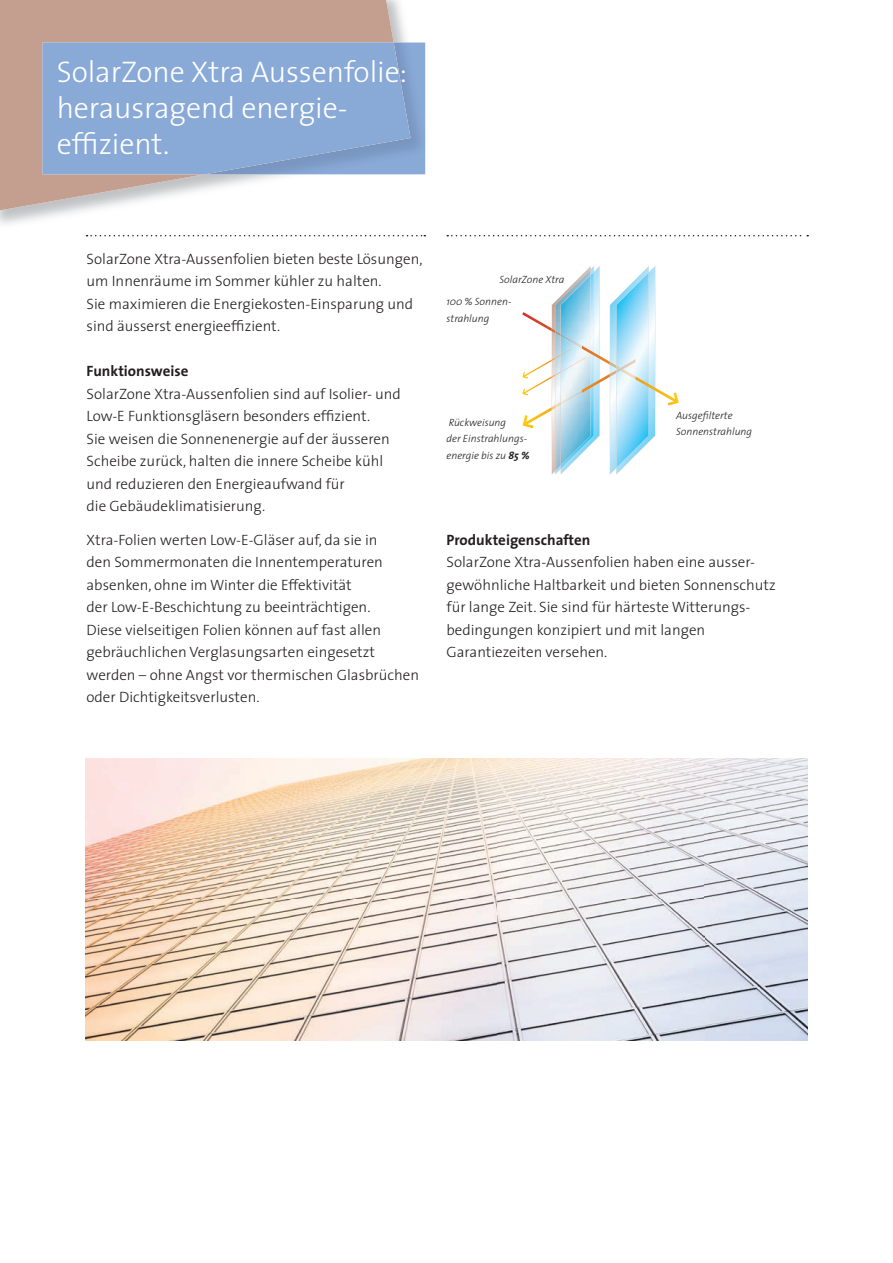
<style>
.page{position:relative;width:893px;height:1263px;background:#fff}
.page>*{position:absolute;margin:0;border:0;box-sizing:border-box;transform-origin:0 0}
.t1{font:300 30px/36px "The Sans";letter-spacing:-.005em;color:#fff}
.t2{font:300 15px/22.5px "The Sans";color:#231f20}
.t3{font:700 15px "The Sans";color:#231f20}
.t4{font:italic 300 10.5px/16.5px "The Sans";color:#231f20}
.s1{font-weight:700}
</style>
<div class="page">
<svg style="left:0;top:0;width:394px;height:210px;fill:#c49e8f"></svg>
<div style="left:43px;top:43px;width:367px;height:131px;background:#89a9d7"></div>
<svg style="left:87px;top:235px;width:338px;height:1px"></svg>
<svg style="left:447px;top:235px;width:361px;height:1px"></svg>
<svg style="left:522px;top:266px;width:157px;height:209px"></svg>
<img style="left:85px;top:758px;width:723px;height:282px">
<h1 class="t1" style="left:57px;top:53px;width:352px">SolarZone Xtra Aussenfolie: herausragend energie&shy;effizient.</h1>
<p class="t2" style="left:87px;top:247px;width:337px">SolarZone Xtra-Aussenfolien bieten beste Lösungen, um Innenräume im Sommer kühler zu halten.<br>Sie maximieren die Energiekosten-Einsparung und sind äusserst energieeffizient.</p>
<p class="t3" style="left:87px;top:358px;width:103px">Funktionsweise</p>
<p class="t2" style="left:87px;top:382px;width:316px">SolarZone Xtra-Aussenfolien sind auf Isolier- und Low-E Funktionsgläsern besonders effizient.<br>Sie weisen die Sonnenenergie auf der äusseren Scheibe zurück, halten die innere Scheibe kühl und reduzieren den Energieaufwand für<br>die Gebäudeklimatisierung.</p>
<p class="t2" style="left:87px;top:528px;width:334px">Xtra-Folien werten Low-E-Gläser auf, da sie in<br>den Sommermonaten die Innentemperaturen absenken, ohne im Winter die Effektivität<br>der Low-E-Beschichtung zu beeinträchtigen.<br>Diese vielseitigen Folien können auf fast allen gebräuchlichen Verglasungsarten eingesetzt werden – ohne Angst vor thermischen Glasbrüchen oder Dichtigkeitsverlusten.</p>
<p class="t3" style="left:446px;top:527px;width:145px">Produkteigenschaften</p>
<p class="t4" style="left:499px;top:271px;width:66px">SolarZone Xtra</p>
<p class="t4" style="left:446px;top:293px;width:66px">100 % Sonnen&shy;strahlung</p>
<p class="t4" style="left:446px;top:413px;width:85px">Rückweisung<br>der Einstrahlungs&shy;energie bis zu <span class="s1">85 %</span></p>
<p class="t4" style="left:676px;top:407px;width:78px">Ausgefilterte<br>Sonnenstrahlung</p>
<p class="t2" style="left:446px;top:551px;width:331px">SolarZone Xtra-Aussenfolien haben eine ausser&shy;gewöhnliche Haltbarkeit und bieten Sonnenschutz für lange Zeit. Sie sind für härteste Witterungs&shy;bedingungen konzipiert und mit langen Garantiezeiten versehen.</p>
</div>
